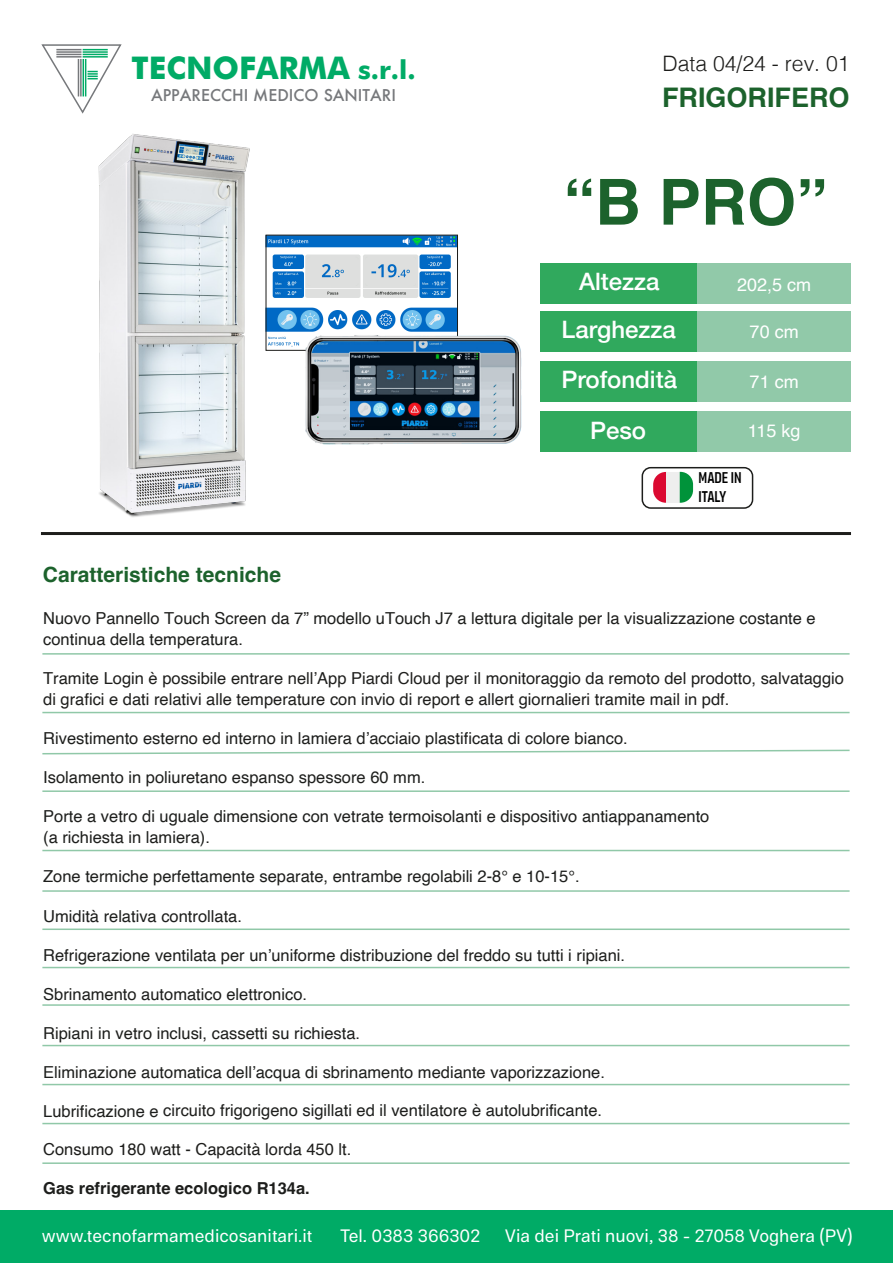
<style>
.page{position:relative;width:893px;height:1263px;background:#fff}
.page>*{position:absolute;margin:0;border:0;box-sizing:border-box;transform-origin:0 0}
.t1{font:700 63.45px "Helvetica";color:#1c622c}
.t2{font:700 31.2px "Futura";color:#00ab66}
.t3{font:700 27px "Helvetica";color:#1c622c}
.t4{font:500 24px/49.9px "Helvetica Neue";color:#fff}
.t5{font:300 21.3px "Helvetica";color:#1d1d1b}
.t6{font:700 21px "Helvetica";color:#1c622c}
.t7{font:18px "Referenz Grotesk";color:#fff}
.t8{font:18px "Helvetica";color:#fff}
.t9{font:16.5px/21px "Helvetica";color:#1d1e1c}
.t10{font:16.5px/21px "Helvetica";color:#1e1e1c}
.t11{font:16.5px "Helvetica";color:#1d1d1b}
.t12{font:700 16.5px "Helvetica";color:#1d1e1c}
.t13{font:500 15.75px "Futura";color:#76787b}
.t14{font:15.75px/19px "Organetto Regular Ultra Cnd";color:#010000}
.s1{font-size:26.4px}
.s2{color:#1f1f1d}
</style>
<div class="page">
<div style="left:0;top:1210px;width:893px;height:53px;background:#00ab66"></div>
<svg style="left:41px;top:44px;width:81px;height:70px"></svg>
<hr style="left:85px;top:59px;width:1px;height:37px;background:#00ab66">
<hr style="left:83px;top:59px;width:1px;height:37px;background:#00ab66">
<div style="left:540px;top:263px;width:157px;height:40px;background:#30a95d"></div>
<div style="left:540px;top:311px;width:157px;height:40px;background:#30a95d"></div>
<div style="left:540px;top:361px;width:157px;height:40px;background:#30a95d"></div>
<div style="left:540px;top:411px;width:157px;height:40px;background:#30a95d"></div>
<div style="left:697px;top:263px;width:154px;height:40px;background:#91c9a9"></div>
<div style="left:697px;top:311px;width:154px;height:40px;background:#91c9a9"></div>
<div style="left:697px;top:411px;width:154px;height:40px;background:#91c9a9"></div>
<div style="left:697px;top:361px;width:154px;height:40px;background:#91c9a9"></div>
<hr style="left:41px;top:532px;width:810px;height:3px;background:#1d1d1b">
<hr style="left:42px;top:653px;width:808px;height:2px;background:#90c8a8">
<hr style="left:42px;top:712px;width:808px;height:1px;background:#90c8a8">
<svg style="left:42px;top:749px;width:808px;height:6px"></svg>
<hr style="left:42px;top:790px;width:808px;height:2px;background:#90c8a8">
<hr style="left:42px;top:850px;width:808px;height:1px;background:#90c8a8">
<hr style="left:42px;top:890px;width:808px;height:2px;background:#90c8a8">
<hr style="left:42px;top:928px;width:808px;height:2px;background:#90c8a8">
<hr style="left:42px;top:967px;width:808px;height:1px;background:#90c8a8">
<hr style="left:42px;top:1004px;width:808px;height:2px;background:#90c8a8">
<hr style="left:42px;top:1045px;width:808px;height:1px;background:#90c8a8">
<hr style="left:42px;top:1084px;width:808px;height:1px;background:#90c8a8">
<hr style="left:42px;top:1123px;width:808px;height:1px;background:#90c8a8">
<hr style="left:42px;top:1162px;width:808px;height:2px;background:#90c8a8">
<svg style="left:653px;top:472px;width:13px;height:31px"></svg>
<div style="left:666px;top:472px;width:14px;height:31px;background:#eee"></div>
<svg style="left:680px;top:472px;width:13px;height:31px"></svg>
<div style="left:642px;top:467px;width:111px;height:42px;border:2px solid #1d1e1c;border-radius:8px"></div>
<img style="left:265px;top:235px;width:191px;height:115px">
<img style="left:296px;top:322px;width:226px;height:123px">
<img style="left:98px;top:134px;width:152px;height:383px">
<h2 class="t2" style="left:132px;top:45px;width:285px">TECNOFARMA <span class="s1">s.r.l.</span></h2>
<p class="t13" style="left:151px;top:84px;width:247px">APPARECCHI MEDICO SANITARI</p>
<p class="t5" style="left:662px;top:45px;width:189px">Data 04/24 - rev. 01</p>
<h3 class="t3" style="left:662px;top:81px;width:189px">FRIGORIFERO</h3>
<h1 class="t1" style="left:563px;top:164px;width:266px">“B PRO”</h1>
<h3 class="t4" style="left:579px;top:255px;width:82px">Altezza</h3>
<h3 class="t4" style="left:561px;top:303px;width:117px">Larghezza<br>Profondità</h3>
<h3 class="t4" style="left:590px;top:403px;width:58px">Peso</h3>
<p class="t8" style="left:737px;top:270px;width:76px">202,5 cm</p>
<p class="t8" style="left:750px;top:318px;width:51px">70 cm</p>
<p class="t8" style="left:750px;top:367px;width:51px">71 cm</p>
<p class="t8" style="left:748px;top:417px;width:54px">115 kg</p>
<p class="t14" style="left:699px;top:468px;width:45px">MADE IN<br>ITALY</p>
<p class="t6" style="left:43px;top:562px;width:240px">Caratteristiche tecniche</p>
<p class="t9" style="left:43px;top:609px;width:774px">Nuovo Pannello Touch Screen da 7” modello uTouch J7 a lettura digitale per la visualizzazione costante e continua della temperatura.</p>
<p class="t10" style="left:43px;top:669px;width:802px">Tramite Login è possibile entrare nell’App Piardi Cloud per il monitoraggio da remoto del prodotto, salvataggio di grafici e dati relativi alle temperature con invio di report e allert giornalieri tramite mail in pdf.</p>
<p class="t9" style="left:43px;top:729px;width:586px">Rivestimento esterno ed interno in lamiera d’acciaio plastificata di colore bianco.</p>
<p class="t9" style="left:43px;top:768px;width:384px">Isolamento in poliuretano espanso spessore 60 mm.</p>
<p class="t9" style="left:43px;top:807px;width:668px">Porte a vetro di uguale dimensione con vetrate termoisolanti e dispositivo antiappanamento (a richiesta in lamiera).</p>
<p class="t9" style="left:43px;top:867px;width:538px">Zone termiche perfettamente separate, entrambe regolabili 2-8° e 10-15°.</p>
<p class="t9" style="left:43px;top:906px;width:200px">Umidità relativa controllata.</p>
<p class="t9" style="left:43px;top:945px;width:583px">Refrigerazione ventilata per un’uniforme distribuzione del freddo su tutti i ripiani.</p>
<p class="t9" style="left:43px;top:984px;width:265px">Sbrinamento automatico elettronico.</p>
<p class="t9" style="left:43px;top:1023px;width:318px">Ripiani in vetro inclusi, cassetti su richiesta.</p>
<p class="t9" style="left:43px;top:1062px;width:563px">Eliminazione automatica dell’acqua di sbrinamento mediante vaporizzazione.</p>
<p class="t9" style="left:43px;top:1101px;width:560px">Lubrificazione e <span class="s2">circuito</span> frigorigeno sigillati ed il ventilatore è autolubrificante.</p>
<p class="t11" style="left:43px;top:1137px;width:310px">Consumo 180 watt - Capacità lorda 450 lt.</p>
<p class="t12" style="left:43px;top:1178px;width:268px">Gas refrigerante ecologico R134a.</p>
<p class="t7" style="left:42px;top:1224px;width:272px">www.tecnofarmamedicosanitari.it</p>
<p class="t7" style="left:340px;top:1224px;width:142px">Tel. 0383 366302</p>
<p class="t7" style="left:505px;top:1224px;width:349px">Via dei Prati nuovi, 38 - 27058 Voghera (PV)</p>
</div>
